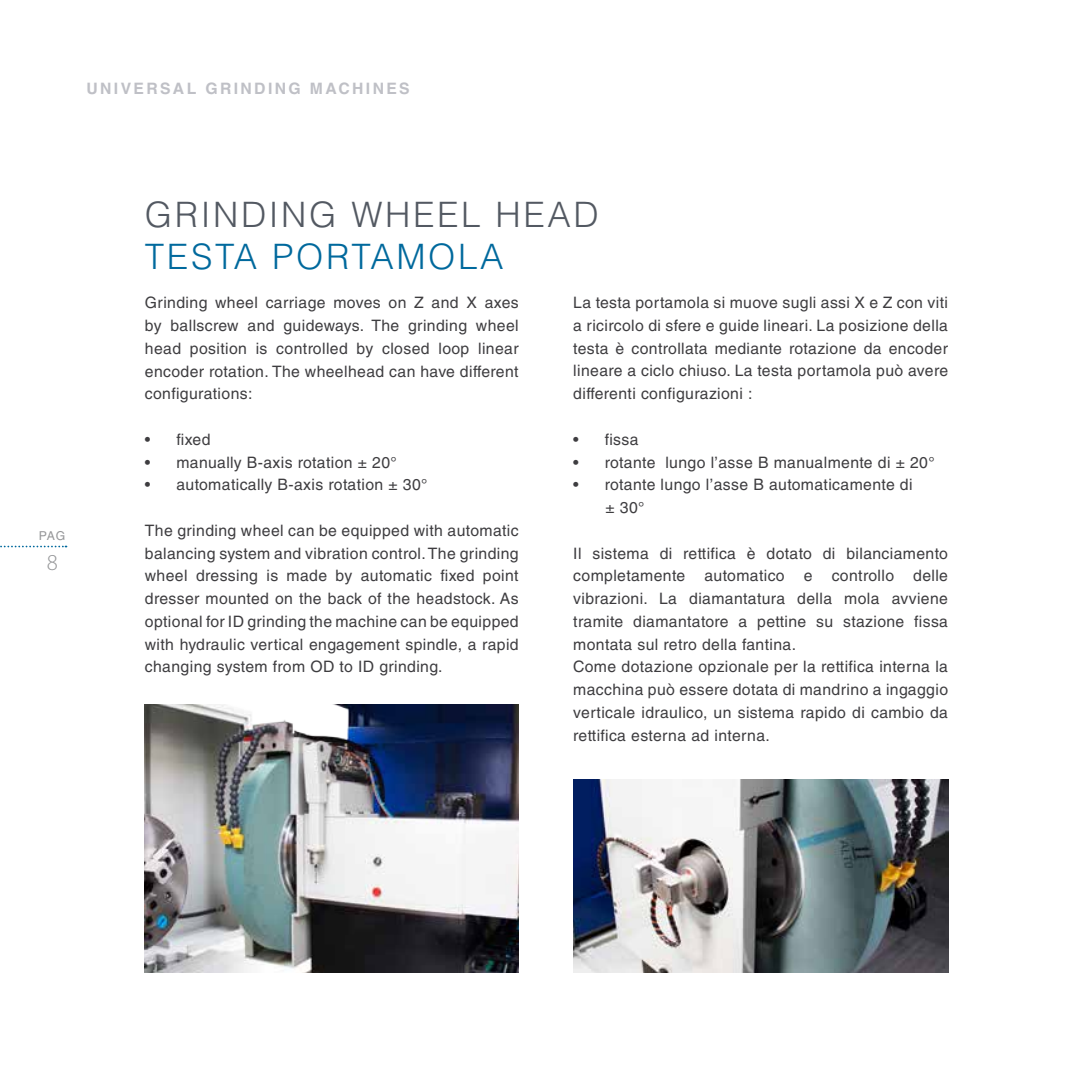
<style>
.page{position:relative;width:1092px;height:1092px;background:#fff}
.page>*{position:absolute;margin:0;border:0;box-sizing:border-box;transform-origin:0 0}
.t1{font:300 35px "Helvetica LT Std";letter-spacing:.075em;color:#535962}
.t2{font:300 35px "Helvetica LT Std";letter-spacing:.075em;color:#00699d}
.t3{font:300 22.75px "Myriad Pro";color:#969799}
.t4{font:15.75px/22.8px "Helvetica LT Std";letter-spacing:.025em;color:#3e3d40;text-align:justify}
.t5{font:700 15.75px "Helvetica LT Std";letter-spacing:.15em;color:#bfc0c6}
.t6{font:12.25px "Helvetica LT Std";color:#969799}
</style>
<div class="page">
<svg style="left:0;top:545px;width:66px;height:2px"></svg>
<img style="left:145px;top:704px;width:373px;height:268px">
<img style="left:573px;top:779px;width:374px;height:193px">
<p class="t5" style="left:86px;top:78px;width:325px">UNIVERSAL GRINDING MACHINES</p>
<p class="t6" style="left:39px;top:528px;width:28px">PAG</p>
<h2 class="t3" style="left:47px;top:549px;width:13px">8</h2>
<h1 class="t1" style="left:145px;top:193px;width:455px">GRINDING WHEEL HEAD</h1>
<h1 class="t2" style="left:145px;top:235px;width:360px">TESTA PORTAMOLA</h1>
<p class="t4" style="left:145px;top:291px;width:375px">Grinding wheel carriage moves on Z and X axes by ballscrew and guideways. The grinding wheel head position is controlled by closed loop linear encoder rotation. The wheelhead can have different configurations:</p>
<p class="t4" style="left:145px;top:428px;width:67px">• fixed</p>
<p class="t4" style="left:145px;top:450px;width:253px">• manually B-axis rotation ± 20°</p>
<p class="t4" style="left:145px;top:473px;width:284px">• automatically B-axis rotation ± 30°</p>
<p class="t4" style="left:145px;top:519px;width:375px">The grinding wheel can be equipped with automatic balancing system and vibration control. The grinding wheel dressing is made by automatic fixed point dresser mounted on the back of the headstock. As optional for ID grinding the machine can be equipped with hydraulic vertical engagement spindle, a rapid changing system from OD to ID grinding.</p>
<p class="t4" style="left:573px;top:291px;width:376px">La testa portamola si muove sugli assi X e Z con viti a ricircolo di sfere e guide lineari. La posizione della testa è controllata mediante rotazione da encoder lineare a ciclo chiuso. La testa portamola può avere differenti configurazioni :</p>
<p class="t4" style="left:573px;top:428px;width:67px">• fissa</p>
<p class="t4" style="left:573px;top:450px;width:363px">• rotante lungo l’asse B manualmente di ± 20°</p>
<p class="t4" style="left:605px;top:473px;width:308px;text-indent:-32px">• rotante lungo l’asse B automaticamente di ± 30°</p>
<p class="t4" style="left:573px;top:541px;width:376px;text-align:left">Il sistema di rettifica è dotato di bilanciamento completamente automatico e controllo delle vibrazioni. La diamantatura della mola avviene tramite diamantatore a pettine su stazione fissa montata sul retro della fantina.<br>Come dotazione opzionale per la rettifica interna la macchina può essere dotata di mandrino a ingaggio verticale idraulico, un sistema rapido di cambio da rettifica esterna ad interna.</p>
</div>
